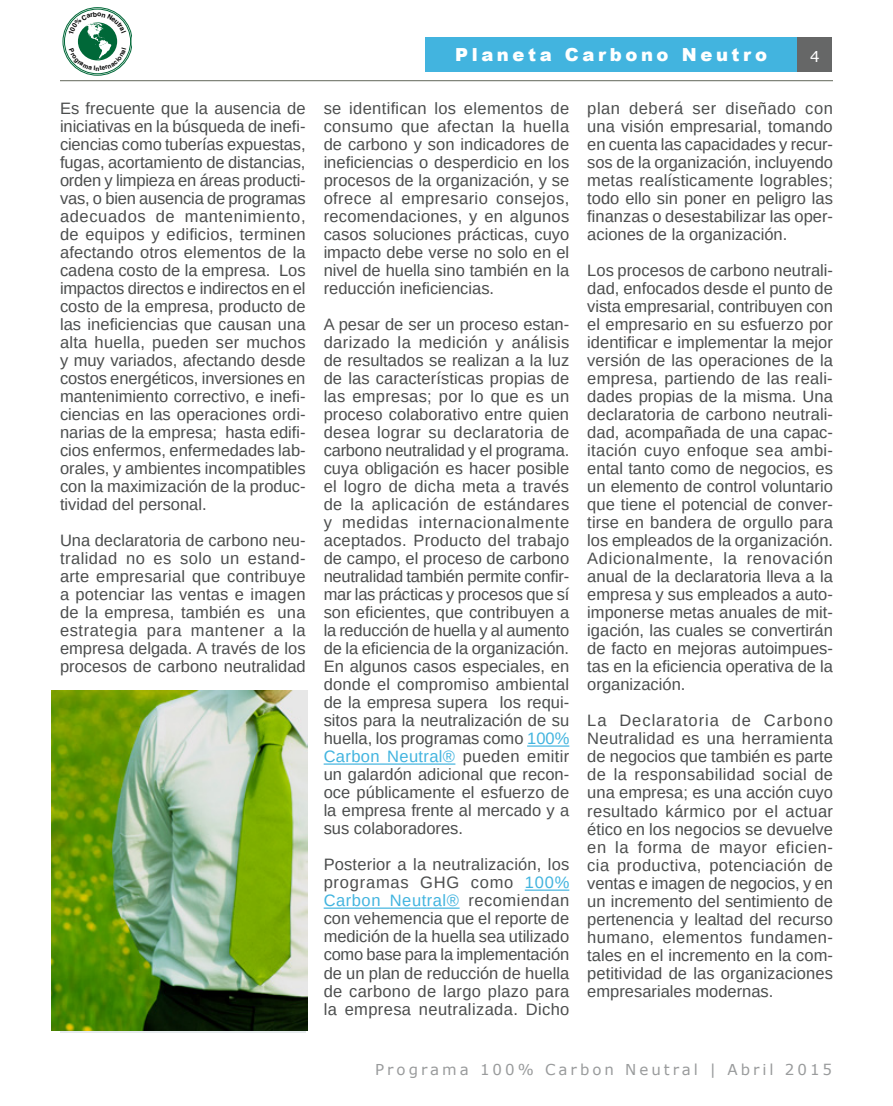
<style>
.page{position:relative;width:893px;height:1106px;background:#fff}
.page>*{position:absolute;margin:0;border:0;box-sizing:border-box;transform-origin:0 0}
.t1{font:900 18px "Arial";letter-spacing:.2em;color:#fff}
.t2{font:16.5px/18px "Arimo";color:#4b4d4d;text-align:justify}
.t3{font:15px "Verdana";letter-spacing:.2em;color:#999b9c}
.t4{font:15px "Verdana";color:#fff}
.s1{color:#42b4df}
</style>
<div class="page">
<hr style="left:60px;top:80px;width:773px;height:1px;background:#73776c">
<div style="left:797px;top:37px;width:35px;height:35px;background:#666767"></div>
<div style="left:425px;top:38px;width:372px;height:34px;background:#42b4df"></div>
<div style="left:64px;top:9px;width:67px;height:65px;border:1px solid #006838;border-radius:50%"></div>
<div style="left:63px;top:7px;width:69px;height:69px;border:1px solid #006838;border-radius:50%"></div>
<img style="left:51px;top:690px;width:256px;height:340px">
<hr style="left:527px;top:745px;width:42px;height:1px;background:#42b4df">
<hr style="left:324px;top:763px;width:131px;height:1px;background:#42b4df">
<hr style="left:525px;top:889px;width:44px;height:1px;background:#42b4df">
<hr style="left:324px;top:907px;width:136px;height:1px;background:#42b4df">
<svg style="left:68px;top:11px;width:58px;height:60px"></svg>
<p class="t2" style="left:60px;top:99px;width:247px">Es frecuente que la ausencia de iniciativas en la búsqueda de inefi&shy;ciencias como tuberías expuestas, fugas, acortamiento de distancias, orden y limpieza en áreas producti&shy;vas, o bien ausencia de programas adecuados de mantenimiento, de equipos y edificios, terminen afectando otros elementos de la cadena costo de la empresa. Los impactos directos e indirectos en el costo de la empresa, producto de las ineficiencias que causan una alta huella, pueden ser muchos y muy variados, afectando desde costos energéticos, inversiones en mantenimiento correctivo, e inefi&shy;ciencias en las operaciones ordi&shy;narias de la empresa; hasta edifi&shy;cios enfermos, enfermedades lab&shy;orales, y ambientes incompatibles con la maximización de la produc&shy;tividad del personal.</p>
<p class="t2" style="left:60px;top:531px;width:247px">Una declaratoria de carbono neu&shy;tralidad no es solo un estand&shy;arte empresarial que contribuye a potenciar las ventas e imagen de la empresa, también es una estrategia para mantener a la empresa delgada. A través de los procesos de carbono neutralidad</p>
<p class="t1" style="left:455px;top:42px;width:313px">Planeta Carbono Neutro</p>
<p class="t4" style="left:810px;top:46px;width:11px">4</p>
<p class="t2" style="left:324px;top:99px;width:247px">se identifican los elementos de consumo que afectan la huella de carbono y son indicadores de ineficiencias o desperdicio en los procesos de la organización, y se ofrece al empresario consejos, recomendaciones, y en algunos casos soluciones prácticas, cuyo impacto debe verse no solo en el nivel de huella sino también en la reducción ineficiencias.</p>
<p class="t2" style="left:324px;top:315px;width:247px">A pesar de ser un proceso estan&shy;darizado la medición y análisis de resultados se realizan a la luz de las características propias de las empresas; por lo que es un proceso colaborativo entre quien desea lograr su declaratoria de carbono neutralidad y el programa. cuya obligación es hacer posible el logro de dicha meta a través de la aplicación de estándares y medidas internacionalmente aceptados. Producto del trabajo de campo, el proceso de carbono neutralidad también permite confir&shy;mar las prácticas y procesos que sí son eficientes, que contribuyen a la reducción de huella y al aumento de la eficiencia de la organización.<br>En algunos casos especiales, en donde el compromiso ambiental de la empresa supera los requi&shy;sitos para la neutralización de su huella, los programas como <span class="s1">100% Carbon Neutral®</span> pueden emitir un galardón adicional que recon&shy;oce públicamente el esfuerzo de la empresa frente al mercado y a sus colaboradores.</p>
<p class="t2" style="left:324px;top:855px;width:247px">Posterior a la neutralización, los programas GHG como <span class="s1">100% Carbon Neutral®</span> recomiendan con vehemencia que el reporte de medición de la huella sea utilizado como base para la implementación de un plan de reducción de huella de carbono de largo plazo para la empresa neutralizada. Dicho</p>
<p class="t2" style="left:587px;top:99px;width:247px">plan deberá ser diseñado con una visión empresarial, tomando en cuenta las capacidades y recur&shy;sos de la organización, incluyendo metas realísticamente logrables; todo ello sin poner en peligro las finanzas o desestabilizar las oper&shy;aciones de la organización.</p>
<p class="t2" style="left:587px;top:262px;width:247px">Los procesos de carbono neutrali&shy;dad, enfocados desde el punto de vista empresarial, contribuyen con el empresario en su esfuerzo por identificar e implementar la mejor versión de las operaciones de la empresa, partiendo de las reali&shy;dades propias de la misma. Una declaratoria de carbono neutrali&shy;dad, acompañada de una capac&shy;itación cuyo enfoque sea ambi&shy;ental tanto como de negocios, es un elemento de control voluntario que tiene el potencial de conver&shy;tirse en bandera de orgullo para los empleados de la organización.<br>Adicionalmente, la renovación anual de la declaratoria lleva a la empresa y sus empleados a auto&shy;imponerse metas anuales de mit&shy;igación, las cuales se convertirán de facto en mejoras autoimpues&shy;tas en la eficiencia operativa de la organización.</p>
<p class="t2" style="left:587px;top:712px;width:247px">La Declaratoria de Carbono Neutralidad es una herramienta de negocios que también es parte de la responsabilidad social de una empresa; es una acción cuyo resultado kármico por el actuar ético en los negocios se devuelve en la forma de mayor eficien&shy;cia productiva, potenciación de ventas e imagen de negocios, y en un incremento del sentimiento de pertenencia y lealtad del recurso humano, elementos fundamen&shy;tales en el incremento en la com&shy;petitividad de las organizaciones empresariales modernas.</p>
<p class="t3" style="left:375px;top:1058px;width:458px">Programa 100% Carbon Neutral | Abril 2015</p>
</div>
